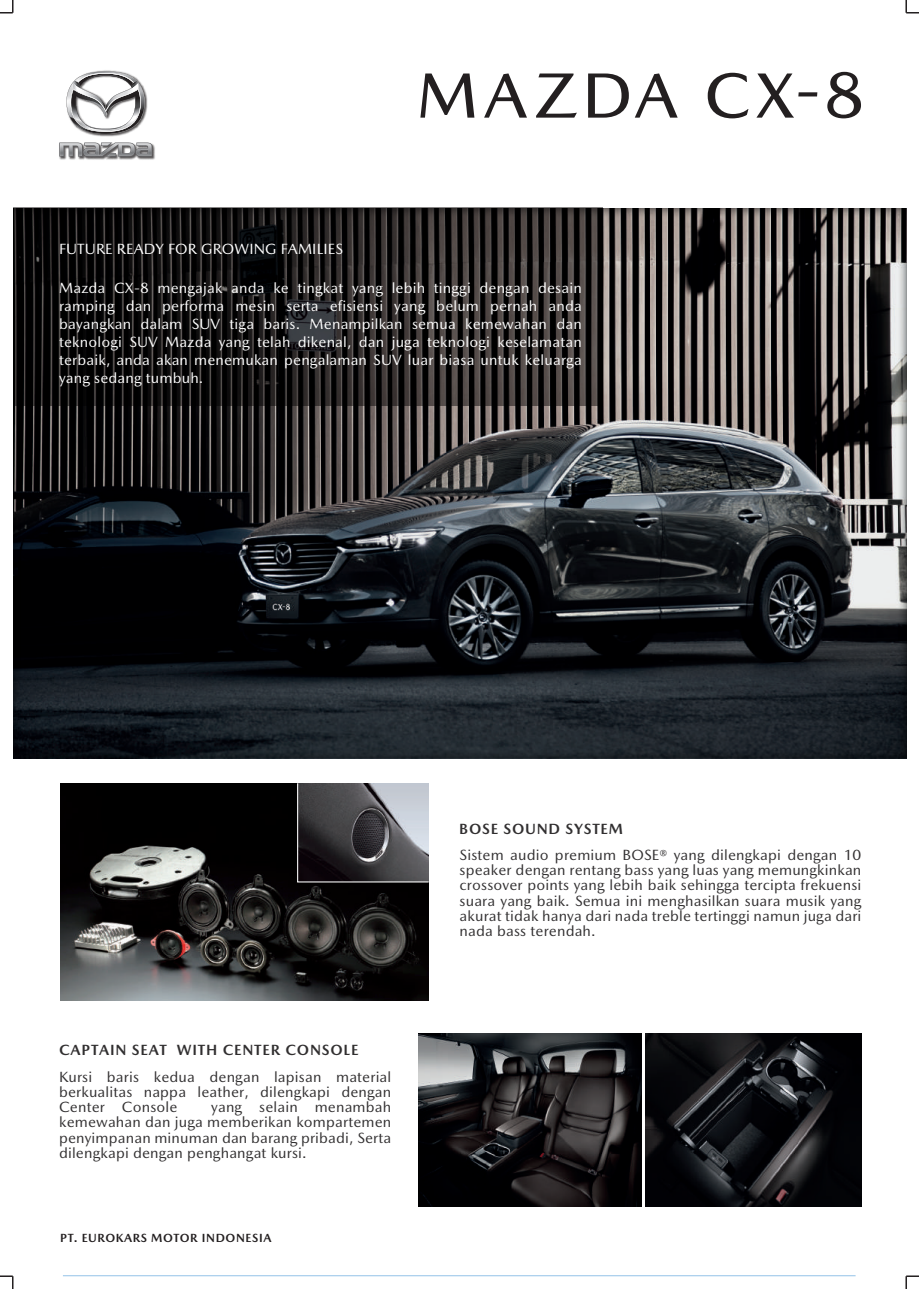
<style>
.page{position:relative;width:919px;height:1289px;background:#fff}
.page>*{position:absolute;margin:0;border:0;box-sizing:border-box;transform-origin:0 0}
.t1{font:500 64.8px "Mazda Type";letter-spacing:.07em;color:#231f20}
.t2{font:15px/15px "Mazda Type";letter-spacing:.01em;color:#312f30;text-align:justify}
.t3{font:15px/18px "Mazda Type";letter-spacing:.01em;color:#fff;text-align:justify}
.t4{font:700 15px "Mazda Type";letter-spacing:.05em;color:#312f30}
.t5{font:700 12px "Mazda Type";letter-spacing:.05em;color:#231f20}
</style>
<div class="page">
<hr style="left:63px;top:1275px;width:792px;height:1px;background:#93c2e8">
<img style="left:59px;top:70px;width:96px;height:90px">
<svg style="left:59px;top:142px;width:93px;height:15px"></svg>
<svg style="left:66px;top:71px;width:79px;height:63px"></svg>
<svg style="left:13px;top:208px;width:893px;height:550px;background:#2d2f31"></svg>
<svg style="left:13px;top:207px;width:589px;height:199px;background:#1e1c1c"></svg>
<img style="left:418px;top:1033px;width:223px;height:173px">
<img style="left:645px;top:1033px;width:216px;height:173px">
<img style="left:60px;top:783px;width:368px;height:217px">
<svg style="left:296px;top:783px;width:132px;height:100px;background:#545358"></svg>
<svg style="left:0;top:0;width:14px;height:14px"></svg>
<svg style="left:905px;top:0;width:13px;height:14px"></svg>
<svg style="left:905px;top:1275px;width:13px;height:13px"></svg>
<svg style="left:0;top:1275px;width:14px;height:13px"></svg>
<h1 class="t1" style="left:417px;top:57px;width:450px">MAZDA CX-8</h1>
<p class="t3" style="left:59px;top:239px;width:285px">FUTURE READY FOR GROWING FAMILIES</p>
<p class="t3" style="left:59px;top:278px;width:524px">Mazda CX-8 mengajak anda ke tingkat yang lebih tinggi dengan desain ramping dan performa mesin serta efisiensi yang belum pernah anda bayangkan dalam SUV tiga baris. Menampilkan semua kemewahan dan teknologi SUV Mazda yang telah dikenal, dan juga teknologi keselamatan terbaik, anda akan menemukan pengalaman SUV luar biasa untuk keluarga yang sedang tumbuh.</p>
<p class="t4" style="left:59px;top:1040px;width:301px">CAPTAIN SEAT WITH CENTER CONSOLE</p>
<p class="t2" style="left:59px;top:1069px;width:334px">Kursi baris kedua dengan lapisan material berkualitas nappa leather, dilengkapi dengan Center Console</p>
<p class="t2" style="left:59px;top:1099px;width:334px;text-indent:152px">yang selain menambah kemewahan dan juga memberikan kompartemen penyimpanan minuman dan barang pribadi, Serta dilengkapi dengan penghangat kursi.</p>
<p class="t5" style="left:60px;top:1230px;width:213px">PT. EUROKARS MOTOR INDONESIA</p>
<p class="t4" style="left:459px;top:819px;width:165px">BOSE SOUND SYSTEM</p>
<p class="t2" style="left:459px;top:847px;width:403px">Sistem audio premium BOSE® yang dilengkapi dengan 10 speaker dengan rentang bass yang luas yang memungkinkan crossover points yang lebih baik sehingga tercipta frekuensi suara yang baik. Semua ini menghasilkan suara musik yang akurat tidak hanya dari nada treble tertinggi namun juga dari nada bass terendah.</p>
</div>
